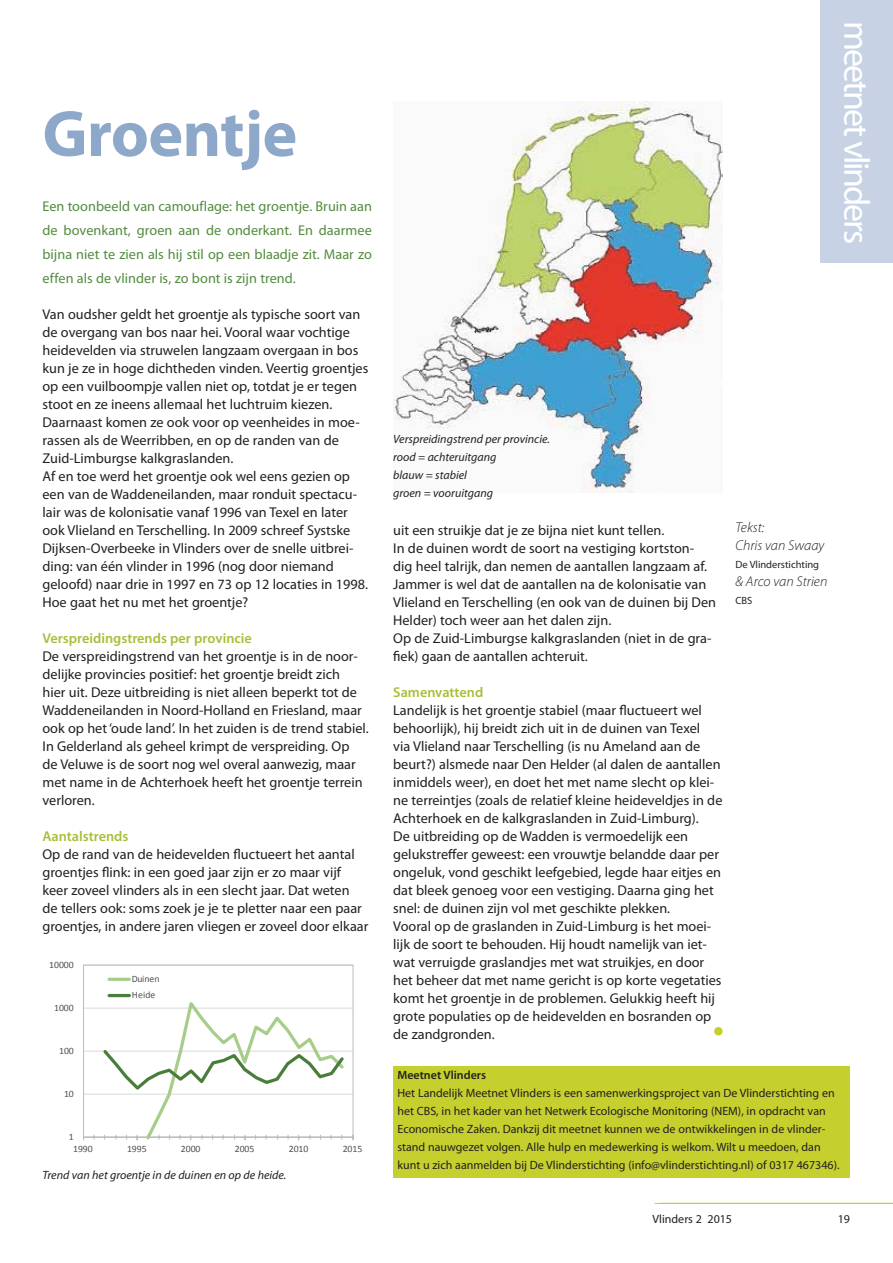
<style>
.page{position:relative;width:893px;height:1263px;background:#fff}
.page>*{position:absolute;margin:0;border:0;box-sizing:border-box;transform-origin:0 0}
.t1{font:700 66px "Myriad Pro";letter-spacing:-.01em;color:#8da8c8}
.t2{font:36px "Myriad Pro";letter-spacing:-.06em;color:#fff}
.t3{font:14.25px/18px "Myriad Pro";color:#231f20}
.t4{font:14.25px/24px "Myriad Pro";color:#538b3e;text-align:justify}
.t5{font:600 14.25px "Myriad Pro";color:#a6c039}
.t6{font:italic 300 14.25px/18px "Myriad Pro";color:#231f20}
.t7{font:12px/18px "Myriad Pro";color:#231f20}
.t8{font:italic 12px/18px "Myriad Pro";color:#231f20}
.t9{font:600 12px "Myriad Pro";color:#231f20}
.t10{font:10.5px "Myriad Pro";color:#231f20}
.t11{font:9.75px/15.6px "Calibri";letter-spacing:-.005em;color:#505050}
</style>
<div class="page">
<hr style="left:655px;top:1203px;width:238px;height:1px;background:#c5d02e">
<div style="left:820px;top:0;width:73px;height:263px;background:#c7d3e4"></div>
<img style="left:393px;top:101px;width:330px;height:391px">
<svg style="left:83px;top:964px;width:271px;height:177px"></svg>
<svg style="left:100px;top:996px;width:247px;height:142px"></svg>
<hr style="left:109px;top:978px;width:20px;height:3px;background:#a7cd8a">
<hr style="left:109px;top:994px;width:20px;height:3px;background:#497e3a">
<div style="left:393px;top:1066px;width:457px;height:111px;background:#c5d02e"></div>
<div style="left:714px;top:1027px;width:9px;height:9px;background:#c5d02e;border-radius:50%"></div>
<h1 class="t1" style="left:43px;top:95px;width:256px">Groentje</h1>
<p class="t4" style="left:43px;top:195px;width:331px">Een toonbeeld van camouflage: het groentje. Bruin aan de bovenkant, groen aan de onderkant. En daarmee bijna niet te zien als hij stil op een blaadje zit. Maar zo effen als de vlinder is, zo bont is zijn trend.</p>
<p class="t3" style="left:43px;top:306px;width:327px">Van oudsher geldt het groentje als typische soort van de overgang van bos naar hei. Vooral waar vochtige heidevelden via struwelen langzaam overgaan in bos kun je ze in hoge dichtheden vinden. Veertig groentjes op een vuilboompje vallen niet op, totdat je er tegen stoot en ze ineens allemaal het luchtruim kiezen.<br>Daarnaast komen ze ook voor op veenheides in moe&shy;rassen als de Weerribben, en op de randen van de Zuid-Limburgse kalkgraslanden.<br>Af en toe werd het groentje ook wel eens gezien op een van de Waddeneilanden, maar ronduit spectacu&shy;lair was de kolonisatie vanaf 1996 van Texel en later ook Vlieland en Terschelling. In 2009 schreef Systske Dijksen-Overbeeke in Vlinders over de snelle uitbrei&shy;ding: van één vlinder in 1996 (nog door niemand geloofd) naar drie in 1997 en 73 op 12 locaties in 1998.<br>Hoe gaat het nu met het groentje?</p>
<p class="t5" style="left:43px;top:633px;width:211px">Verspreidingstrends per provincie</p>
<p class="t3" style="left:43px;top:648px;width:328px">De verspreidingstrend van het groentje is in de noor&shy;delijke provincies positief: het groentje breidt zich<br>hier uit. Deze uitbreiding is niet alleen beperkt tot de Waddeneilanden in Noord-Holland en Friesland, maar ook op het ‘oude land’. In het zuiden is de trend stabiel.<br>In Gelderland als geheel krimpt de verspreiding. Op<br>de Veluwe is de soort nog wel overal aanwezig, maar met name in de Achterhoek heeft het groentje terrein verloren.</p>
<p class="t5" style="left:43px;top:831px;width:87px">Aantalstrends</p>
<p class="t3" style="left:43px;top:846px;width:327px">Op de rand van de heidevelden fluctueert het aantal groentjes flink: in een goed jaar zijn er zo maar vijf keer zoveel vlinders als in een slecht jaar. Dat weten<br>de tellers ook: soms zoek je je te pletter naar een paar groentjes, in andere jaren vliegen er zoveel door elkaar</p>
<p class="t11" style="left:49px;top:957px;width:26px">10000</p>
<p class="t11" style="left:54px;top:1000px;width:21px">1000</p>
<p class="t11" style="left:59px;top:1043px;width:16px">100</p>
<p class="t11" style="left:64px;top:1086px;width:11px">10</p>
<p class="t11" style="left:69px;top:1129px;width:6px">1</p>
<p class="t11" style="left:132px;top:972px;width:29px">Duinen<br>Heide</p>
<p class="t11" style="left:73px;top:1142px;width:21px">1990</p>
<p class="t11" style="left:127px;top:1142px;width:21px">1995</p>
<p class="t11" style="left:181px;top:1142px;width:21px">2000</p>
<p class="t11" style="left:235px;top:1142px;width:21px">2005</p>
<p class="t11" style="left:289px;top:1142px;width:21px">2010</p>
<p class="t11" style="left:343px;top:1142px;width:21px">2015</p>
<p class="t8" style="left:42px;top:1166px;width:245px">Trend van het groentje in de duinen en op de heide.</p>
<h2 class="t2" style="left:870px;top:21px;width:224px;rotate:90deg">meetnet vlinders</h2>
<p class="t8" style="left:393px;top:430px;width:158px">Verspreidingstrend per provincie. rood = achteruitgang<br>blauw = stabiel<br>groen = vooruitgang</p>
<p class="t3" style="left:393px;top:522px;width:324px">uit een struikje dat je ze bijna niet kunt tellen.<br>In de duinen wordt de soort na vestiging kortston&shy;dig heel talrijk, dan nemen de aantallen langzaam af.<br>Jammer is wel dat de aantallen na de kolonisatie van Vlieland en Terschelling (en ook van de duinen bij Den Helder) toch weer aan het dalen zijn.<br>Op de Zuid-Limburgse kalkgraslanden (niet in de gra&shy;fiek) gaan de aantallen achteruit.</p>
<p class="t5" style="left:393px;top:687px;width:92px">Samenvattend</p>
<p class="t3" style="left:393px;top:702px;width:331px">Landelijk is het groentje stabiel (maar fluctueert wel behoorlijk), hij breidt zich uit in de duinen van Texel<br>via Vlieland naar Terschelling (is nu Ameland aan de beurt?) alsmede naar Den Helder (al dalen de aantallen inmiddels weer), en doet het met name slecht op klei&shy;ne terreintjes (zoals de relatief kleine heideveldjes in de Achterhoek en de kalkgraslanden in Zuid-Limburg).<br>De uitbreiding op de Wadden is vermoedelijk een gelukstreffer geweest: een vrouwtje belandde daar per ongeluk, vond geschikt leefgebied, legde haar eitjes en dat bleek genoeg voor een vestiging. Daarna ging het snel: de duinen zijn vol met geschikte plekken.<br>Vooral op de graslanden in Zuid-Limburg is het moei&shy;lijk de soort te behouden. Hij houdt namelijk van iet&shy;wat verruigde graslandjes met wat struikjes, en door het beheer dat met name gericht is op korte vegetaties komt het groentje in de problemen. Gelukkig heeft hij grote populaties op de heidevelden en bosranden op de zandgronden.</p>
<p class="t6" style="left:735px;top:518px;width:90px">Tekst:<br>Chris van Swaay</p>
<p class="t10" style="left:735px;top:561px;width:85px">De Vlinderstichting</p>
<p class="t6" style="left:735px;top:572px;width:93px">&amp; Arco van Strien</p>
<p class="t10" style="left:735px;top:597px;width:18px">CBS</p>
<p class="t9" style="left:397px;top:1071px;width:90px">Meetnet Vlinders</p>
<p class="t7" style="left:397px;top:1085px;width:444px">Het Landelijk Meetnet Vlinders is een samenwerkingsproject van De Vlinderstichting en het CBS, in het kader van het Netwerk Ecologische Monitoring (NEM), in opdracht van Economische Zaken. Dankzij dit meetnet kunnen we de ontwikkelingen in de vlinder&shy;stand nauwgezet volgen. Alle hulp en medewerking is welkom. Wilt u meedoen, dan kunt u zich aanmelden bij De Vlinderstichting (info@vlinderstichting.nl) of 0317 467346).</p>
<p class="t7" style="left:652px;top:1210px;width:81px">Vlinders 2 2015</p>
<p class="t7" style="left:838px;top:1210px;width:14px">19</p>
</div>
